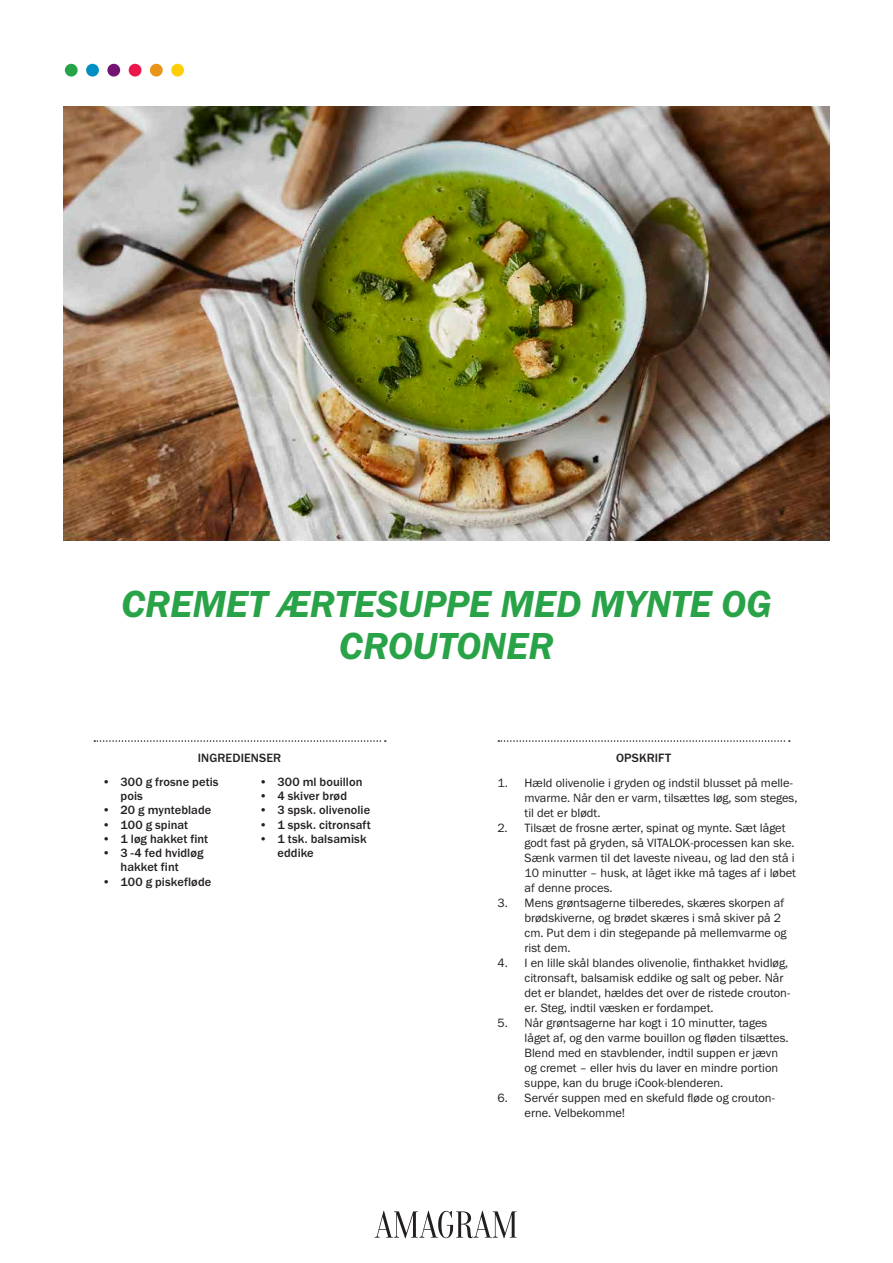
<style>
.page{position:relative;width:893px;height:1263px;background:#fff}
.page>*{position:absolute;margin:0;border:0;box-sizing:border-box;transform-origin:0 0}
.t1{font:39px/42px "Franklin Gothic URW Dem Ita";letter-spacing:-.005em;color:#29a347;text-align:center}
.t2{font:12.45px/15px "Franklin Gothic URW Boo";color:#231f20}
.t3{font:500 12.45px/14.2px "Franklin Gothic URW";letter-spacing:.005em;color:#231f20}
.s1{font-family:"Franklin Gothic URW Boo";font-weight:400}
</style>
<div class="page">
<img style="left:64px;top:106px;width:765px;height:434px">
<svg style="left:498px;top:740px;width:292px;height:2px"></svg>
<svg style="left:94px;top:740px;width:292px;height:2px"></svg>
<div style="left:171px;top:64px;width:13px;height:13px;background:#fece08;border-radius:50%"></div>
<div style="left:150px;top:64px;width:13px;height:13px;background:#e89418;border-radius:50%"></div>
<div style="left:129px;top:64px;width:12px;height:13px;background:#ed164b;border-radius:50%"></div>
<div style="left:107px;top:64px;width:13px;height:13px;background:#731372;border-radius:50%"></div>
<div style="left:86px;top:64px;width:13px;height:13px;background:#008fc5;border-radius:50%"></div>
<div style="left:65px;top:64px;width:13px;height:13px;background:#29a347;border-radius:50%"></div>
<svg style="left:375px;top:1211px;width:142px;height:27px"></svg>
<h1 class="t1" style="left:121px;top:582px;width:652px">CREMET ÆRTESUPPE MED MYNTE OG<br>CROUTONER</h1>
<p class="t3" style="left:198px;top:750px;width:85px">INGREDIENSER</p>
<p class="t3" style="left:121px;top:774px;width:100px;text-indent:-19px"><span class="s1">•</span> 300 g frosne petis pois</p>
<p class="t3" style="left:102px;top:803px;width:111px"><span class="s1">•</span> 20 g mynteblade</p>
<p class="t3" style="left:102px;top:817px;width:88px"><span class="s1">•</span> 100 g spinat</p>
<p class="t3" style="left:102px;top:831px;width:108px"><span class="s1">•</span> 1 løg hakket fint</p>
<p class="t3" style="left:102px;top:846px;width:103px;text-align:center"><span class="s1">•</span> 3 -4 fed hvidløg hakket fint</p>
<p class="t3" style="left:102px;top:874px;width:111px"><span class="s1">•</span> 100 g piskefløde</p>
<p class="t3" style="left:259px;top:774px;width:105px"><span class="s1">•</span> 300 ml bouillon</p>
<p class="t3" style="left:259px;top:789px;width:90px"><span class="s1">•</span> 4 skiver brød</p>
<p class="t3" style="left:259px;top:803px;width:113px"><span class="s1">•</span> 3 spsk. olivenolie</p>
<p class="t3" style="left:259px;top:817px;width:113px"><span class="s1">•</span> 1 spsk. citronsaft</p>
<p class="t3" style="left:277px;top:831px;width:91px;text-indent:-19px"><span class="s1">•</span> 1 tsk. balsamisk eddike</p>
<p class="t3" style="left:616px;top:750px;width:57px">OPSKRIFT</p>
<p class="t2" style="left:525px;top:775px;width:274px;text-indent:-27px">1. Hæld olivenolie i gryden og indstil blusset på melle&shy;mvarme. Når den er varm, tilsættes løg, som steges, til det er blødt.</p>
<p class="t2" style="left:525px;top:820px;width:273px;text-indent:-27px">2. Tilsæt de frosne ærter, spinat og mynte. Sæt låget godt fast på gryden, så VITALOK-processen kan ske.<br>Sænk varmen til det laveste niveau, og lad den stå i 10 minutter – husk, at låget ikke må tages af i løbet af denne proces.</p>
<p class="t2" style="left:525px;top:895px;width:264px;text-indent:-27px">3. Mens grøntsagerne tilberedes, skæres skorpen af brødskiverne, og brødet skæres i små skiver på 2 cm. Put dem i din stegepande på mellemvarme og rist dem.</p>
<p class="t2" style="left:525px;top:955px;width:267px;text-indent:-27px">4. I en lille skål blandes olivenolie, finthakket hvidløg, citronsaft, balsamisk eddike og salt og peber. Når det er blandet, hældes det over de ristede crouton&shy;er. Steg, indtil væsken er fordampet.</p>
<p class="t2" style="left:525px;top:1015px;width:266px;text-indent:-27px">5. Når grøntsagerne har kogt i 10 minutter, tages låget af, og den varme bouillon og fløden tilsættes.<br>Blend med en stavblender, indtil suppen er jævn og cremet – eller hvis du laver en mindre portion suppe, kan du bruge iCook-blenderen.</p>
<p class="t2" style="left:525px;top:1090px;width:252px;text-indent:-27px">6. Servér suppen med en skefuld fløde og crouton&shy;erne. Velbekomme!</p>
</div>
